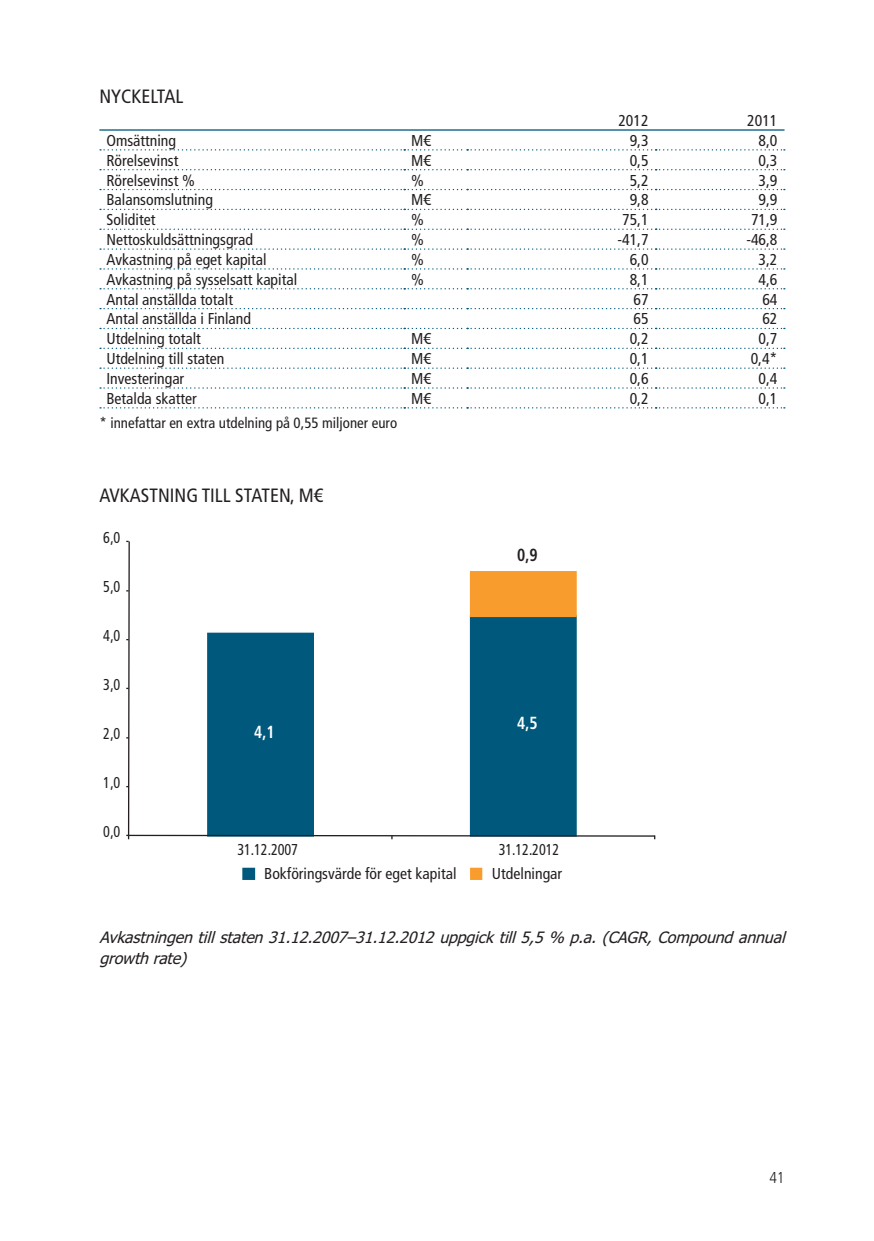
<style>
.page{position:relative;width:874px;height:1241px;background:#fff}
.page>*{position:absolute;margin:0;border:0;box-sizing:border-box;transform-origin:0 0}
.t1{font:condensed 19.25px "Frutiger LT";color:#231f20}
.t2{font:700 condensed 17.5px "Frutiger LT";color:#fff;scale:.9 1}
.t3{font:700 condensed 17.5px "Frutiger LT";color:#231f20;scale:.9 1}
.t4{font:condensed 15.75px "Frutiger LT";color:#231f20}
.t5{font:italic 15.75px/21px "Tahoma";color:#231f20}
.t6{font:condensed 15.75px "Frutiger LT";color:#231f20;scale:.9 1}
.t7{font:300 condensed 15.75px "Frutiger LT";color:#231f20}
.t8{font:condensed 14.88px "Frutiger LT";color:#231f20}
</style>
<div class="page">
<hr style="left:99px;top:129px;width:685px;height:2px;background:#00597c">
<svg style="left:100px;top:149px;width:684px;height:1px"></svg>
<svg style="left:100px;top:169px;width:684px;height:1px"></svg>
<svg style="left:100px;top:189px;width:684px;height:1px"></svg>
<svg style="left:100px;top:209px;width:684px;height:1px"></svg>
<svg style="left:100px;top:229px;width:684px;height:1px"></svg>
<svg style="left:100px;top:248px;width:684px;height:2px"></svg>
<svg style="left:100px;top:268px;width:684px;height:2px"></svg>
<svg style="left:100px;top:288px;width:684px;height:1px"></svg>
<svg style="left:100px;top:308px;width:684px;height:1px"></svg>
<svg style="left:100px;top:328px;width:684px;height:1px"></svg>
<svg style="left:100px;top:348px;width:684px;height:1px"></svg>
<svg style="left:100px;top:367px;width:684px;height:2px"></svg>
<svg style="left:100px;top:387px;width:684px;height:2px"></svg>
<svg style="left:100px;top:407px;width:684px;height:1px"></svg>
<svg style="left:126px;top:540px;width:529px;height:299px"></svg>
<div style="left:470px;top:868px;width:12px;height:12px;border:7px solid #f89c2d"></div>
<div style="left:242px;top:868px;width:13px;height:12px;border:7px solid #00597c"></div>
<p class="t1" style="left:99px;top:89px;width:85px">NYCKELTAL</p>
<p class="t4" style="left:618px;top:114px;width:32px">2012</p>
<p class="t4" style="left:747px;top:114px;width:32px">2011</p>
<p class="t4" style="left:106px;top:134px;width:71px">Omsättning</p>
<p class="t4" style="left:411px;top:134px;width:21px">M€</p>
<p class="t4" style="left:629px;top:134px;width:20px">9,3</p>
<p class="t4" style="left:758px;top:134px;width:20px">8,0</p>
<p class="t4" style="left:106px;top:154px;width:74px">Rörelsevinst</p>
<p class="t4" style="left:411px;top:154px;width:21px">M€</p>
<p class="t4" style="left:629px;top:154px;width:20px">0,5</p>
<p class="t4" style="left:758px;top:154px;width:20px">0,3</p>
<p class="t4" style="left:106px;top:174px;width:90px">Rörelsevinst %</p>
<p class="t4" style="left:411px;top:174px;width:14px">%</p>
<p class="t4" style="left:629px;top:174px;width:20px">5,2</p>
<p class="t4" style="left:758px;top:174px;width:20px">3,9</p>
<p class="t4" style="left:106px;top:194px;width:108px">Balansomslutning</p>
<p class="t4" style="left:411px;top:194px;width:21px">M€</p>
<p class="t4" style="left:629px;top:194px;width:20px">9,8</p>
<p class="t4" style="left:758px;top:194px;width:20px">9,9</p>
<p class="t4" style="left:106px;top:213px;width:50px">Soliditet</p>
<p class="t4" style="left:411px;top:213px;width:14px">%</p>
<p class="t4" style="left:622px;top:213px;width:28px">75,1</p>
<p class="t4" style="left:750px;top:213px;width:28px">71,9</p>
<p class="t4" style="left:106px;top:233px;width:148px">Nettoskuldsättningsgrad</p>
<p class="t4" style="left:411px;top:233px;width:14px">%</p>
<p class="t4" style="left:617px;top:233px;width:33px">-41,7</p>
<p class="t4" style="left:746px;top:233px;width:33px">-46,8</p>
<p class="t4" style="left:106px;top:253px;width:162px">Avkastning på eget kapital</p>
<p class="t4" style="left:411px;top:253px;width:14px">%</p>
<p class="t4" style="left:629px;top:253px;width:20px">6,0</p>
<p class="t4" style="left:758px;top:253px;width:20px">3,2</p>
<p class="t4" style="left:106px;top:273px;width:192px">Avkastning på sysselsatt kapital</p>
<p class="t4" style="left:411px;top:273px;width:14px">%</p>
<p class="t4" style="left:629px;top:273px;width:20px">8,1</p>
<p class="t4" style="left:758px;top:273px;width:20px">4,6</p>
<p class="t4" style="left:106px;top:293px;width:128px">Antal anställda totalt</p>
<p class="t4" style="left:633px;top:293px;width:17px">67</p>
<p class="t4" style="left:762px;top:293px;width:17px">64</p>
<p class="t4" style="left:106px;top:313px;width:146px">Antal anställda i Finland</p>
<p class="t4" style="left:633px;top:313px;width:17px">65</p>
<p class="t4" style="left:762px;top:313px;width:17px">62</p>
<p class="t4" style="left:106px;top:332px;width:96px">Utdelning totalt</p>
<p class="t4" style="left:411px;top:332px;width:21px">M€</p>
<p class="t4" style="left:629px;top:332px;width:20px">0,2</p>
<p class="t4" style="left:758px;top:332px;width:20px">0,7</p>
<p class="t4" style="left:106px;top:352px;width:120px">Utdelning till staten</p>
<p class="t4" style="left:411px;top:352px;width:21px">M€</p>
<p class="t4" style="left:629px;top:352px;width:20px">0,1</p>
<p class="t4" style="left:750px;top:352px;width:28px">0,4*</p>
<p class="t4" style="left:106px;top:372px;width:79px">Investeringar</p>
<p class="t4" style="left:411px;top:372px;width:21px">M€</p>
<p class="t4" style="left:629px;top:372px;width:20px">0,6</p>
<p class="t4" style="left:758px;top:372px;width:20px">0,4</p>
<p class="t4" style="left:106px;top:392px;width:92px">Betalda skatter</p>
<p class="t4" style="left:411px;top:392px;width:21px">M€</p>
<p class="t4" style="left:629px;top:392px;width:20px">0,2</p>
<p class="t4" style="left:758px;top:392px;width:20px">0,1</p>
<p class="t8" style="left:99px;top:417px;width:299px">* innefattar en extra utdelning på 0,55 miljoner euro</p>
<p class="t1" style="left:99px;top:488px;width:225px">AVKASTNING TILL STATEN, M€</p>
<p class="t6" style="left:103px;top:531px;width:21px">6,0</p>
<p class="t6" style="left:103px;top:580px;width:21px">5,0</p>
<p class="t6" style="left:103px;top:629px;width:21px">4,0</p>
<p class="t6" style="left:103px;top:678px;width:21px">3,0</p>
<p class="t6" style="left:103px;top:727px;width:21px">2,0</p>
<p class="t6" style="left:103px;top:776px;width:21px">1,0</p>
<p class="t6" style="left:103px;top:825px;width:21px">0,0</p>
<p class="t2" style="left:254px;top:725px;width:24px">4,1</p>
<p class="t3" style="left:517px;top:548px;width:24px">0,9</p>
<p class="t2" style="left:517px;top:716px;width:24px">4,5</p>
<p class="t6" style="left:237px;top:843px;width:69px">31.12.2007</p>
<p class="t6" style="left:498px;top:843px;width:69px">31.12.2012</p>
<p class="t4" style="left:264px;top:867px;width:194px">Bokföringsvärde för eget kapital</p>
<p class="t4" style="left:491px;top:867px;width:72px">Utdelningar</p>
<p class="t5" style="left:99px;top:928px;width:690px">Avkastningen till staten 31.12.2007–31.12.2012 uppgick till 5,5 % p.a. (CAGR, Compound annual growth rate)</p>
<p class="t7" style="left:769px;top:1171px;width:17px">41</p>
</div>
